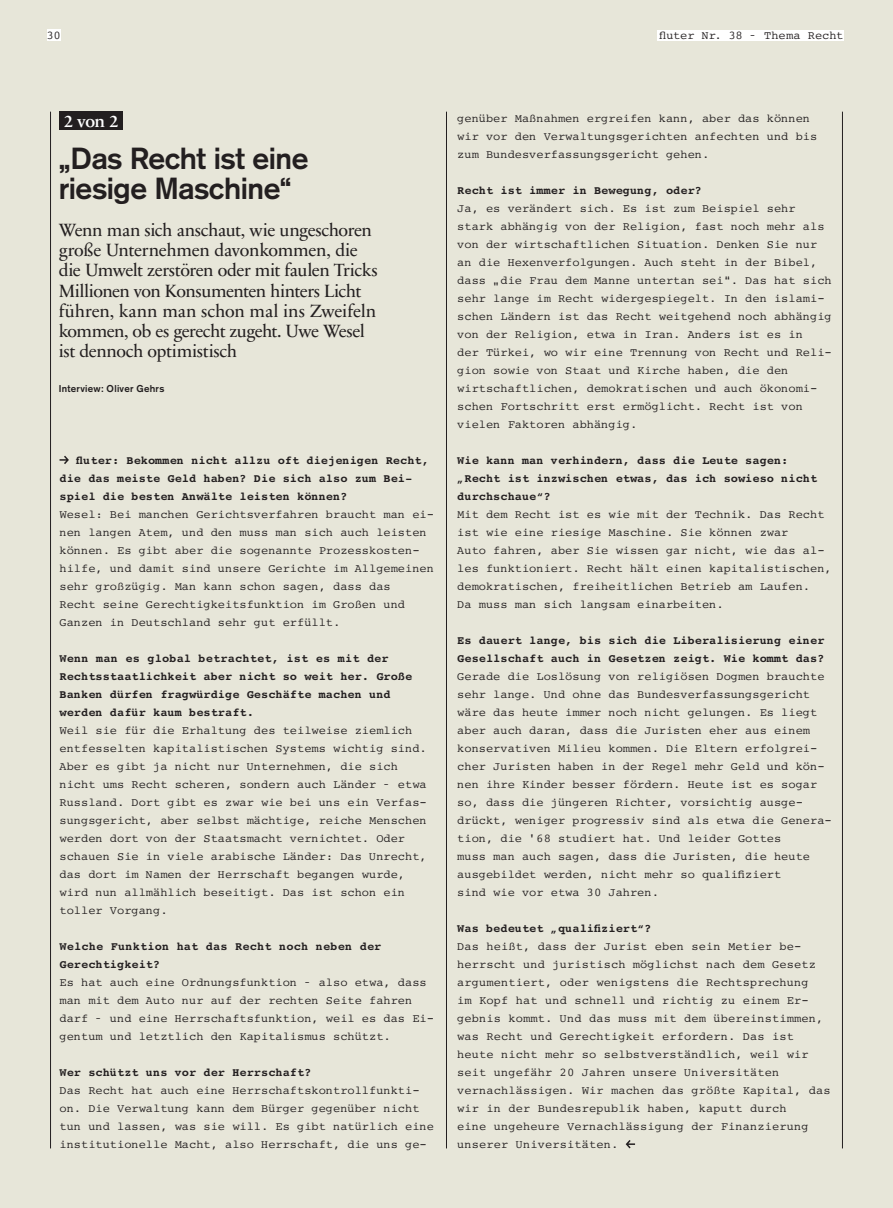
<style>
.page{position:relative;width:893px;height:1208px;background:#e7e6d9}
.page>*{position:absolute;margin:0;border:0;box-sizing:border-box;transform-origin:0 0}
.t1{font:700 30px/30px "Akzidenz Grotesk";letter-spacing:-.015em;color:#231f20}
.t2{font:18px/20.2px "Sabon Next LT";letter-spacing:-.025em;color:#231f20}
.t3{font:600 17.7px "Sabon Next LT";color:#fff}
.t4{font:12px/18px "Courier LT";color:#231f20}
.t5{font:700 12px/18px "Courier LT";color:#231f20}
.t6{font:700 9.75px "Akzidenz Grotesk";letter-spacing:.03em;color:#231f20}
</style>
<div class="page">
<hr style="left:50px;top:112px;width:1px;height:1036px;background:#231f20">
<hr style="left:446px;top:112px;width:1px;height:1036px;background:#231f20">
<hr style="left:842px;top:112px;width:1px;height:1036px;background:#231f20">
<svg style="left:60px;top:455px;width:9px;height:9px"></svg>
<div style="left:60px;top:112px;width:63px;height:18px;background:#231f20"></div>
<svg style="left:626px;top:1140px;width:9px;height:8px"></svg>
<div style="left:47px;top:30px;width:13px;height:11px;background:#fff"></div>
<div style="left:657px;top:30px;width:187px;height:10px;background:#fff"></div>
<p class="t4" style="left:47px;top:27px;width:15px">30</p>
<p class="t4" style="left:659px;top:27px;width:186px">fluter Nr. 38 – Thema Recht</p>
<h3 class="t3" style="left:64px;top:110px;width:56px">2 von 2</h3>
<p class="t4" style="left:457px;top:110px;width:362px">genüber Maßnahmen ergreifen kann, aber das können wir vor den Verwaltungsgerichten anfechten und bis zum Bundesverfassungsgericht gehen.</p>
<p class="t5" style="left:457px;top:181px;width:246px">Recht ist immer in Bewegung, oder?</p>
<p class="t4" style="left:457px;top:200px;width:376px">Ja, es verändert sich. Es ist zum Beispiel sehr stark abhängig von der Religion, fast noch mehr als von der wirtschaftlichen Situation. Denken Sie nur an die Hexenverfolgungen. Auch steht in der Bibel, dass „die Frau dem Manne untertan sei“. Das hat sich sehr lange im Recht widergespiegelt. In den islami&shy;schen Ländern ist das Recht weitgehend noch abhängig von der Religion, etwa in Iran. Anders ist es in<br>der Türkei, wo wir eine Trennung von Recht und Reli&shy;gion sowie von Staat und Kirche haben, die den wirtschaftlichen, demokratischen und auch ökonomi&shy;schen Fortschritt erst ermöglicht. Recht ist von vielen Faktoren abhängig.</p>
<p class="t5" style="left:457px;top:451px;width:362px">Wie kann man verhindern, dass die Leute sagen: „Recht ist inzwischen etwas, das ich sowieso nicht durchschaue“?</p>
<p class="t4" style="left:457px;top:506px;width:376px">Mit dem Recht ist es wie mit der Technik. Das Recht ist wie eine riesige Maschine. Sie können zwar<br>Auto fahren, aber Sie wissen gar nicht, wie das al&shy;les funktioniert. Recht hält einen kapitalistischen, demokratischen, freiheitlichen Betrieb am Laufen.<br>Da muss man sich langsam einarbeiten.</p>
<p class="t5" style="left:457px;top:631px;width:369px">Es dauert lange, bis sich die Liberalisierung einer<br>Gesellschaft auch in Gesetzen zeigt. Wie kommt das?</p>
<p class="t4" style="left:457px;top:668px;width:376px">Gerade die Loslösung von religiösen Dogmen brauchte sehr lange. Und ohne das Bundesverfassungsgericht wäre das heute immer noch nicht gelungen. Es liegt aber auch daran, dass die Juristen eher aus einem konservativen Milieu kommen. Die Eltern erfolgrei&shy;cher Juristen haben in der Regel mehr Geld und kön&shy;nen ihre Kinder besser fördern. Heute ist es sogar so, dass die jüngeren Richter, vorsichtig ausge&shy;drückt, weniger progressiv sind als etwa die Genera&shy;tion, die ’68 studiert hat. Und leider Gottes<br>muss man auch sagen, dass die Juristen, die heute ausgebildet werden, nicht mehr so qualifiziert<br>sind wie vor etwa 30 Jahren.</p>
<p class="t5" style="left:457px;top:919px;width:196px">Was bedeutet „qualifiziert“?</p>
<p class="t4" style="left:457px;top:938px;width:375px">Das heißt, dass der Jurist eben sein Metier be&shy;herrscht und juristisch möglichst nach dem Gesetz argumentiert, oder wenigstens die Rechtsprechung<br>im Kopf hat und schnell und richtig zu einem Er&shy;gebnis kommt. Und das muss mit dem übereinstimmen, was Recht und Gerechtigkeit erfordern. Das ist heute nicht mehr so selbstverständlich, weil wir seit ungefähr 20 Jahren unsere Universitäten vernachlässigen. Wir machen das größte Kapital, das wir in der Bundesrepublik haben, kaputt durch<br>eine ungeheure Vernachlässigung der Finanzierung unserer Universitäten.</p>
<h1 class="t1" style="left:59px;top:143px;width:251px">„Das Recht ist eine riesige Maschine“</h1>
<p class="t2" style="left:59px;top:221px;width:320px">Wenn man sich anschaut, wie ungeschoren große Unternehmen davonkommen, die die Umwelt zerstören oder mit faulen Tricks Millionen von Konsumenten hinters Licht führen, kann man schon mal ins Zweifeln kommen, ob es gerecht zugeht. Uwe Wesel ist dennoch optimistisch</p>
<p class="t6" style="left:59px;top:383px;width:107px">Interview: Oliver Gehrs</p>
<p class="t5" style="left:60px;top:451px;width:371px;text-indent:17px">fluter: Bekommen nicht allzu oft diejenigen Recht, die das meiste Geld haben? Die sich also zum Bei&shy;spiel die besten Anwälte leisten können?</p>
<p class="t4" style="left:60px;top:506px;width:376px">Wesel: Bei manchen Gerichtsverfahren braucht man ei&shy;nen langen Atem, und den muss man sich auch leisten können. Es gibt aber die sogenannte Prozesskosten&shy;hilfe, und damit sind unsere Gerichte im Allgemeinen sehr großzügig. Man kann schon sagen, dass das<br>Recht seine Gerechtigkeitsfunktion im Großen und Ganzen in Deutschland sehr gut erfüllt.</p>
<p class="t5" style="left:60px;top:649px;width:354px">Wenn man es global betrachtet, ist es mit der Rechtsstaatlichkeit aber nicht so weit her. Große Banken dürfen fragwürdige Geschäfte machen und werden dafür kaum bestraft.</p>
<p class="t4" style="left:60px;top:722px;width:369px">Weil sie für die Erhaltung des teilweise ziemlich entfesselten kapitalistischen Systems wichtig sind.<br>Aber es gibt ja nicht nur Unternehmen, die sich nicht ums Recht scheren, sondern auch Länder – etwa Russland. Dort gibt es zwar wie bei uns ein Verfas&shy;sungsgericht, aber selbst mächtige, reiche Menschen werden dort von der Staatsmacht vernichtet. Oder schauen Sie in viele arabische Länder: Das Unrecht, das dort im Namen der Herrschaft begangen wurde, wird nun allmählich beseitigt. Das ist schon ein toller Vorgang.</p>
<p class="t5" style="left:60px;top:937px;width:323px">Welche Funktion hat das Recht noch neben der<br>Gerechtigkeit?</p>
<p class="t4" style="left:60px;top:974px;width:376px">Es hat auch eine Ordnungsfunktion – also etwa, dass man mit dem Auto nur auf der rechten Seite fahren darf – und eine Herrschaftsfunktion, weil es das Ei&shy;gentum und letztlich den Kapitalismus schützt.</p>
<p class="t5" style="left:60px;top:1063px;width:254px">Wer schützt uns vor der Herrschaft?</p>
<p class="t4" style="left:60px;top:1082px;width:376px">Das Recht hat auch eine Herrschaftskontrollfunkti&shy;on. Die Verwaltung kann dem Bürger gegenüber nicht tun und lassen, was sie will. Es gibt natürlich eine institutionelle Macht, also Herrschaft, die uns ge-</p>
</div>
